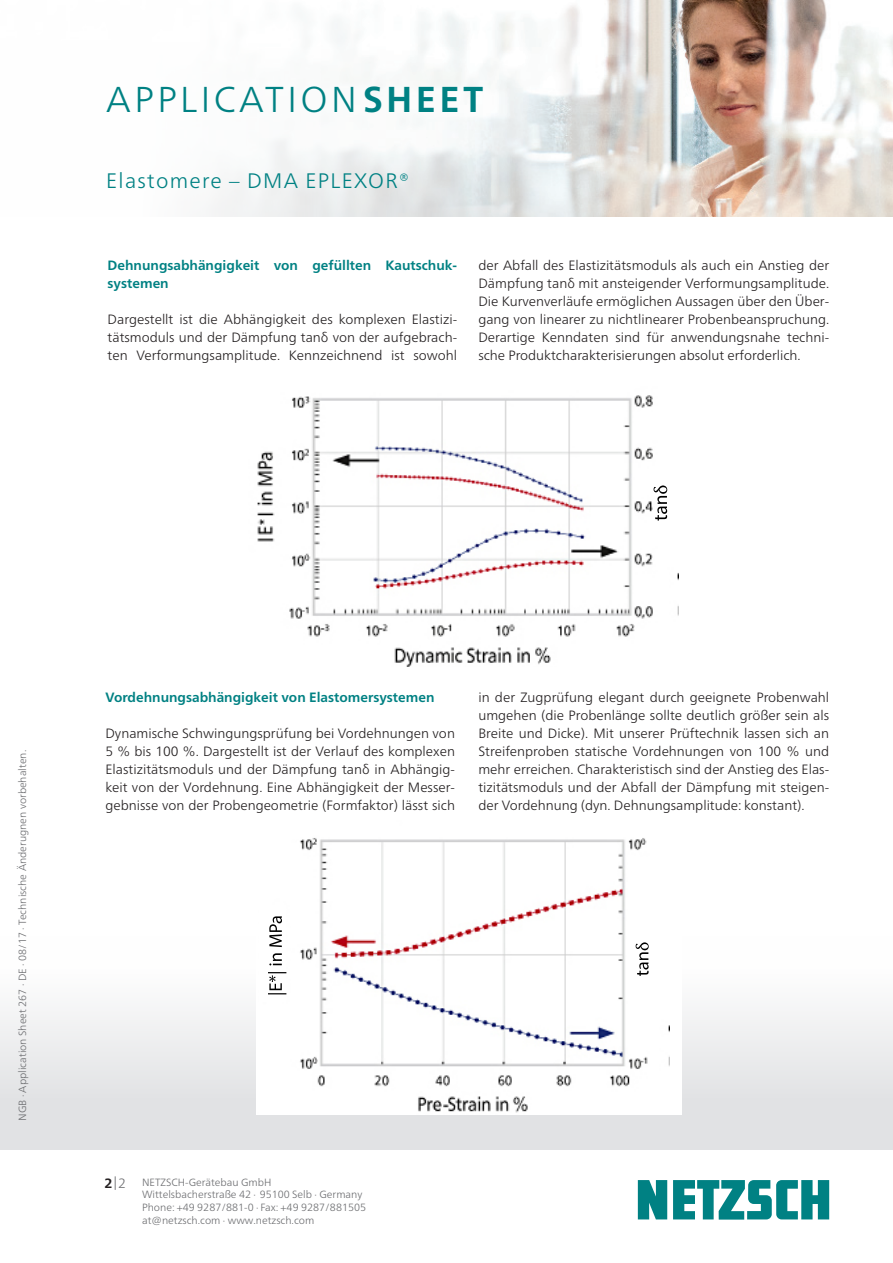
<style>
.page{position:relative;width:893px;height:1263px;background:#fff}
.page>*{position:absolute;margin:0;border:0;box-sizing:border-box;transform-origin:0 0}
.Fließtext_engl{font:300 36px "Frutiger Neue LTW1 G";letter-spacing:.095em;color:#008183}
.t1{font:300 21px "Frutiger Neue LTW1 G";letter-spacing:.06em;color:#008183}
.D_Fließtext{font:300 13.5px/18px "Frutiger Neue LTW1 G";color:#231f20;text-align:justify}
.D_Fließtext-2{font:700 13.5px/18px "Frutiger Neue LTW1 G";color:#008183}
.t2{font:300 13.5px "Frutiger Neue LTW1 G";color:#6c6d70}
.E_Bildunterschrift{font:300 10.5px "Frutiger Neue LTW1 G";color:#6c6d70}
.s1{font-weight:700}
.s2{font-weight:700;color:#231f20}
</style>
<div class="page">
<img style="left:211px;top:0;width:682px;height:216px">
<svg style="left:638px;top:1180px;width:191px;height:39px"></svg>
<img style="left:257px;top:395px;width:421px;height:271px">
<img style="left:285px;top:838px;width:384px;height:275px">
<img style="left:268px;top:916px;width:17px;height:79px">
<p class="Fließtext_engl" style="left:106px;top:78px;width:379px">APPLICATION<span class="s1">SHEET</span></p>
<p class="t1" style="left:106px;top:168px;width:305px">Elastomere – DMA EPLEXOR®</p>
<p class="D_Fließtext-2" style="left:108px;top:256px;width:351px">Dehnungsabhängigkeit von gefüllten Kautschuk&shy;systemen</p>
<p class="D_Fließtext" style="left:108px;top:310px;width:351px">Dargestellt ist die Abhängigkeit des komplexen Elastizi&shy;tätsmoduls und der Dämpfung tanδ von der aufgebrach&shy;ten Verformungsamplitude. Kennzeichnend ist sowohl</p>
<p class="D_Fließtext" style="left:478px;top:256px;width:352px">der Abfall des Elastizitätsmoduls als auch ein Anstieg der Dämpfung tanδ mit ansteigender Verformungsamplitude.<br>Die Kurvenverläufe ermöglichen Aussagen über den Über&shy;gang von linearer zu nichtlinearer Probenbeanspruchung.<br>Derartige Kenndaten sind für anwendungsnahe techni&shy;sche Produktcharakterisierungen absolut erforderlich.</p>
<p class="E_Bildunterschrift" style="left:16px;top:1121px;width:372px;rotate:-90deg">NGB · Application Sheet 267 · DE · 08/17 · Technische Änderugnen vorbehalten.</p>
<p class="D_Fließtext-2" style="left:105px;top:688px;width:330px">Vordehnungsabhängigkeit von Elastomersystemen</p>
<p class="D_Fließtext" style="left:105px;top:724px;width:351px">Dynamische Schwingungsprüfung bei Vordehnungen von 5 % bis 100 %. Dargestellt ist der Verlauf des komplexen Elastizitätsmoduls und der Dämpfung tanδ in Abhängig&shy;keit von der Vordehnung. Eine Abhängigkeit der Messer&shy;gebnisse von der Probengeometrie (Formfaktor) lässt sich</p>
<p class="D_Fließtext" style="left:478px;top:688px;width:352px">in der Zugprüfung elegant durch geeignete Probenwahl umgehen (die Probenlänge sollte deutlich größer sein als Breite und Dicke). Mit unserer Prüftechnik lassen sich an Streifenproben statische Vordehnungen von 100 % und mehr erreichen. Charakteristisch sind der Anstieg des Elas&shy;tizitätsmoduls und der Abfall der Dämpfung mit steigen&shy;der Vordehnung (dyn. Dehnungsamplitude: konstant).</p>
<p class="t2" style="left:104px;top:1175px;width:23px"><span class="s2">2</span>|2</p>
<p class="E_Bildunterschrift" style="left:142px;top:1175px;width:131px">NETZSCH-Gerätebau GmbH</p>
<p class="E_Bildunterschrift" style="left:142px;top:1188px;width:222px">Wittelsbacherstraße 42 ∙ 95100 Selb ∙ Germany</p>
<p class="E_Bildunterschrift" style="left:142px;top:1201px;width:226px">Phone: +49 9287/881-0 ∙ Fax: +49 9287/881505</p>
<p class="E_Bildunterschrift" style="left:142px;top:1214px;width:174px">at@netzsch.com ∙ www.netzsch.com</p>
</div>
